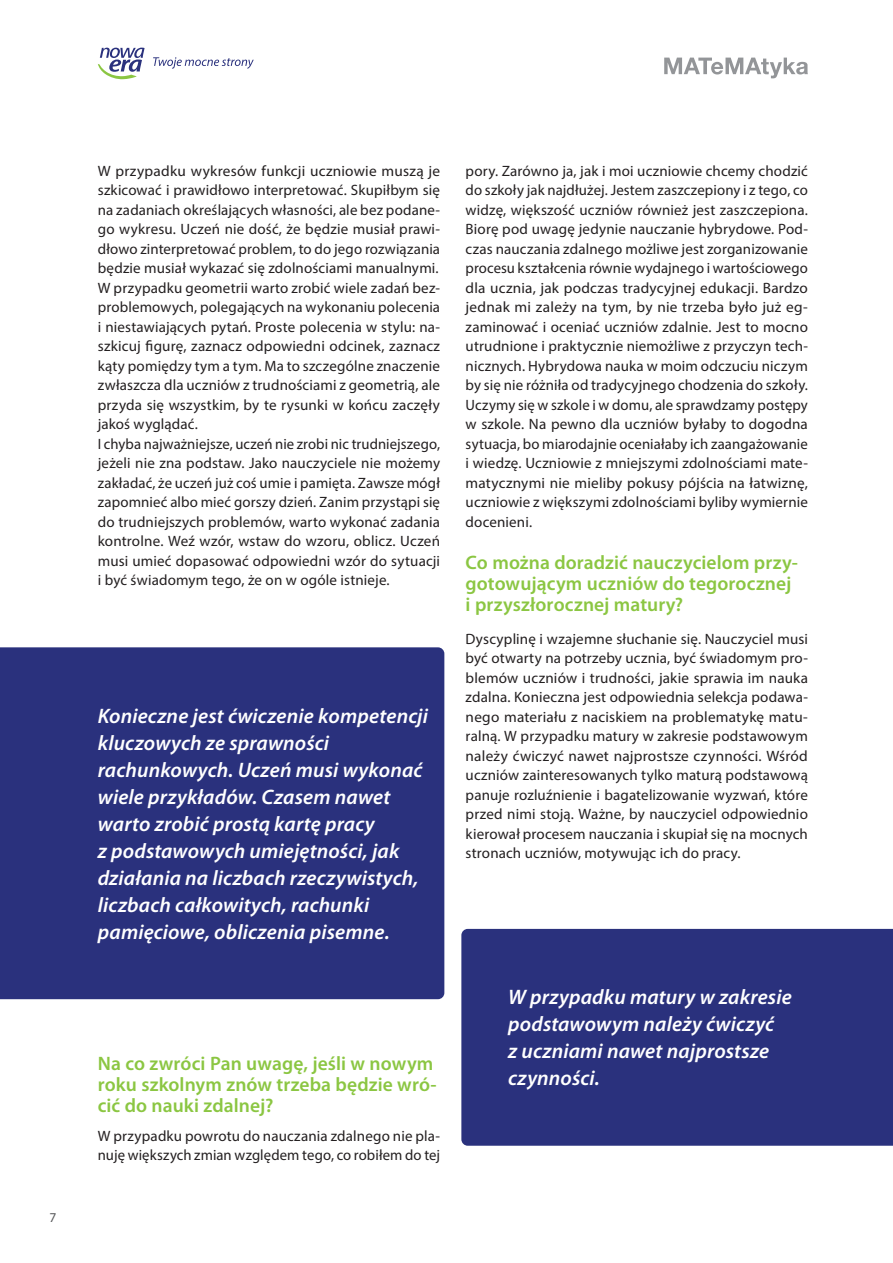
<style>
.page{position:relative;width:893px;height:1263px;background:#fff}
.page>*{position:absolute;margin:0;border:0;box-sizing:border-box;transform-origin:0 0}
.t1{font:italic 600 21px/27px "Myriad Pro";letter-spacing:.005em;color:#fff}
.t2{font:600 19.5px/21px "Myriad Pro";letter-spacing:.005em;color:#8bc642}
.t3{font:15px/19.5px "Myriad Pro";letter-spacing:.01em;color:#231f20}
.t4{font:13.5px "Myriad Pro";color:#57585a}
</style>
<div class="page">
<svg style="left:98px;top:48px;width:47px;height:32px"></svg>
<svg style="left:153px;top:57px;width:101px;height:12px"></svg>
<svg style="left:664px;top:58px;width:144px;height:20px"></svg>
<div style="left:0;top:647px;width:444px;height:352px;background:#2a317d"></div>
<div style="left:461px;top:929px;width:432px;height:217px;background:#2a317d"></div>
<p class="t4" style="left:49px;top:1209px;width:8px">7</p>
<p class="t3" style="left:98px;top:160px;width:344px">W przypadku wykresów funkcji uczniowie muszą je szkicować i prawidłowo interpretować. Skupiłbym się na zadaniach określających własności, ale bez podane&shy;go wykresu. Uczeń nie dość, że będzie musiał prawi&shy;dłowo zinterpretować problem, to do jego rozwiązania będzie musiał wykazać się zdolnościami manualnymi.<br>W przypadku geometrii warto zrobić wiele zadań bez&shy;problemowych, polegających na wykonaniu polecenia i niestawiających pytań. Proste polecenia w stylu: na&shy;szkicuj figurę, zaznacz odpowiedni odcinek, zaznacz kąty pomiędzy tym a tym. Ma to szczególne znaczenie zwłaszcza dla uczniów z trudnościami z geometrią, ale przyda się wszystkim, by te rysunki w końcu zaczęły jakoś wyglądać.<br>I chyba najważniejsze, uczeń nie zrobi nic trudniejszego, jeżeli nie zna podstaw. Jako nauczyciele nie możemy zakładać, że uczeń już coś umie i pamięta. Zawsze mógł zapomnieć albo mieć gorszy dzień. Zanim przystąpi się do trudniejszych problemów, warto wykonać zadania kontrolne. Weź wzór, wstaw do wzoru, oblicz. Uczeń musi umieć dopasować odpowiedni wzór do sytuacji i być świadomym tego, że on w ogóle istnieje.</p>
<p class="t1" style="left:98px;top:701px;width:332px">Konieczne jest ćwiczenie kompetencji kluczowych ze sprawności rachunkowych. Uczeń musi wykonać wiele przykładów. Czasem nawet warto zrobić prostą kartę pracy<br>z podstawowych umiejętności, jak działania na liczbach rzeczywistych, liczbach całkowitych, rachunki pamięciowe, obliczenia pisemne.</p>
<h2 class="t2" style="left:98px;top:1053px;width:340px">Na co zwróci Pan uwagę, jeśli w nowym roku szkolnym znów trzeba będzie wró&shy;cić do nauki zdalnej?</h2>
<p class="t3" style="left:98px;top:1126px;width:344px">W przypadku powrotu do nauczania zdalnego nie pla&shy;nuję większych zmian względem tego, co robiłem do tej</p>
<p class="t3" style="left:466px;top:160px;width:344px;text-align:justify">pory. Zarówno ja, jak i moi uczniowie chcemy chodzić do szkoły jak najdłużej. Jestem zaszczepiony i z tego, co widzę, większość uczniów również jest zaszczepiona.<br>Biorę pod uwagę jedynie nauczanie hybrydowe. Pod&shy;czas nauczania zdalnego możliwe jest zorganizowanie procesu kształcenia równie wydajnego i wartościowego dla ucznia, jak podczas tradycyjnej edukacji. Bardzo jednak mi zależy na tym, by nie trzeba było już eg&shy;zaminować i oceniać uczniów zdalnie. Jest to mocno utrudnione i praktycznie niemożliwe z przyczyn tech&shy;nicznych. Hybrydowa nauka w moim odczuciu niczym by się nie różniła od tradycyjnego chodzenia do szkoły.<br>Uczymy się w szkole i w domu, ale sprawdzamy postępy w szkole. Na pewno dla uczniów byłaby to dogodna sytuacja, bo miarodajnie oceniałaby ich zaangażowanie i wiedzę. Uczniowie z mniejszymi zdolnościami mate&shy;matycznymi nie mieliby pokusy pójścia na łatwiznę, uczniowie z większymi zdolnościami byliby wymiernie docenieni.</p>
<h2 class="t2" style="left:466px;top:552px;width:334px">Co można doradzić nauczycielom przy&shy;gotowującym uczniów do tegorocznej i przyszłorocznej matury?</h2>
<p class="t3" style="left:466px;top:628px;width:344px;text-align:justify">Dyscyplinę i wzajemne słuchanie się. Nauczyciel musi być otwarty na potrzeby ucznia, być świadomym pro&shy;blemów uczniów i trudności, jakie sprawia im nauka zdalna. Konieczna jest odpowiednia selekcja podawa&shy;nego materiału z naciskiem na problematykę matu&shy;ralną. W przypadku matury w zakresie podstawowym należy ćwiczyć nawet najprostsze czynności. Wśród uczniów zainteresowanych tylko maturą podstawową panuje rozluźnienie i bagatelizowanie wyzwań, które przed nimi stoją. Ważne, by nauczyciel odpowiednio kierował procesem nauczania i skupiał się na mocnych stronach uczniów, motywując ich do pracy.</p>
<h1 class="t1" style="left:508px;top:983px;width:285px">W przypadku matury w zakresie podstawowym należy ćwiczyć<br>z uczniami nawet najprostsze czynności.</h1>
</div>
